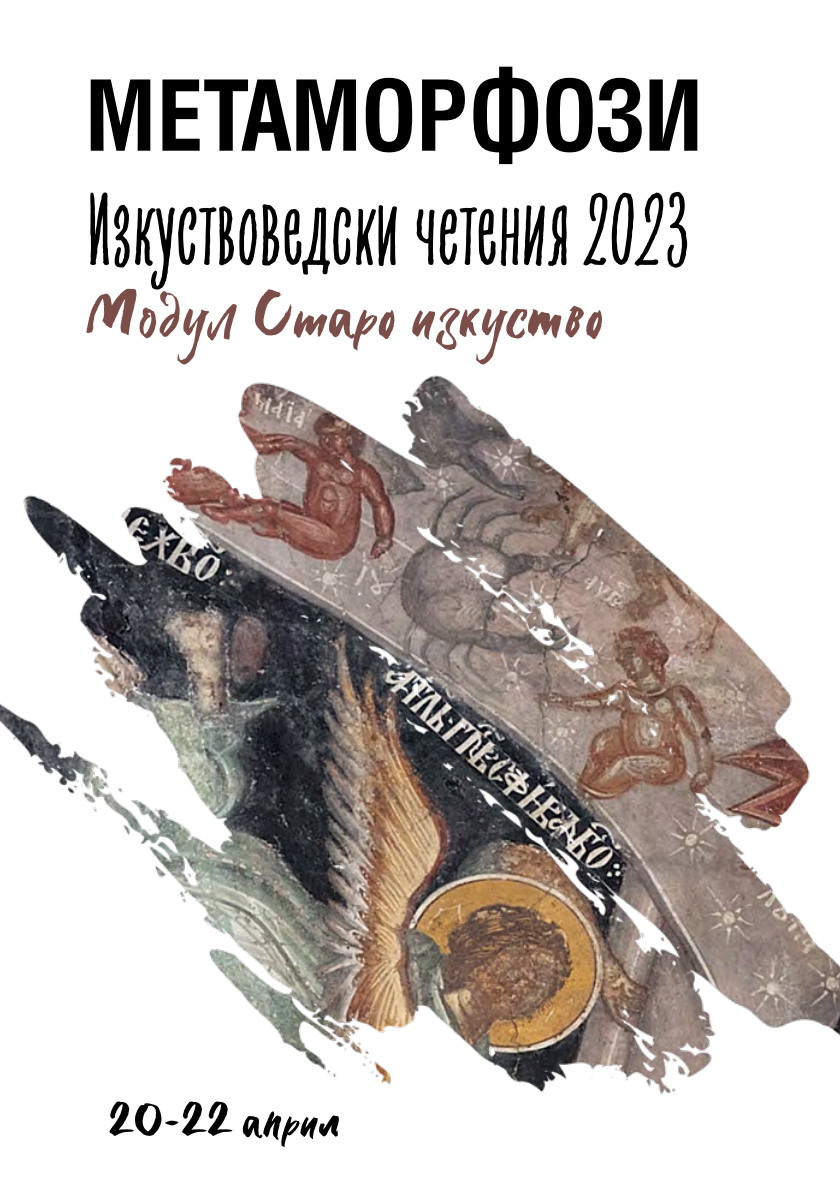
<style>
.page{position:relative;width:840px;height:1191px;background:#fff}
.page>*{position:absolute;margin:0;border:0;box-sizing:border-box;transform-origin:0 0}
.t1{font:700 condensed 111.2px "Helen Pro";letter-spacing:-.01em;color:#000}
.t2{font:condensed 103px "Six Hands";color:#000}
.t3{font:70.4px "Six Hands Brush";letter-spacing:.01em;color:#7c4e49}
.t4{font:53.2px "Six Hands Brush";color:#000}
</style>
<div class="page">
<img style="left:0;top:375px;width:839px;height:719px">
<p class="t1" style="left:85px;top:42px;width:619px">МЕТАМОРФОЗИ</p>
<p class="t2" style="left:87px;top:158px;width:603px">Изкуствоведски четения 2023</p>
<p class="t3" style="left:85px;top:267px;width:519px">Модул Старо изкуство</p>
<p class="t4" style="left:107px;top:1084px;width:234px">20-22 април</p>
</div>
